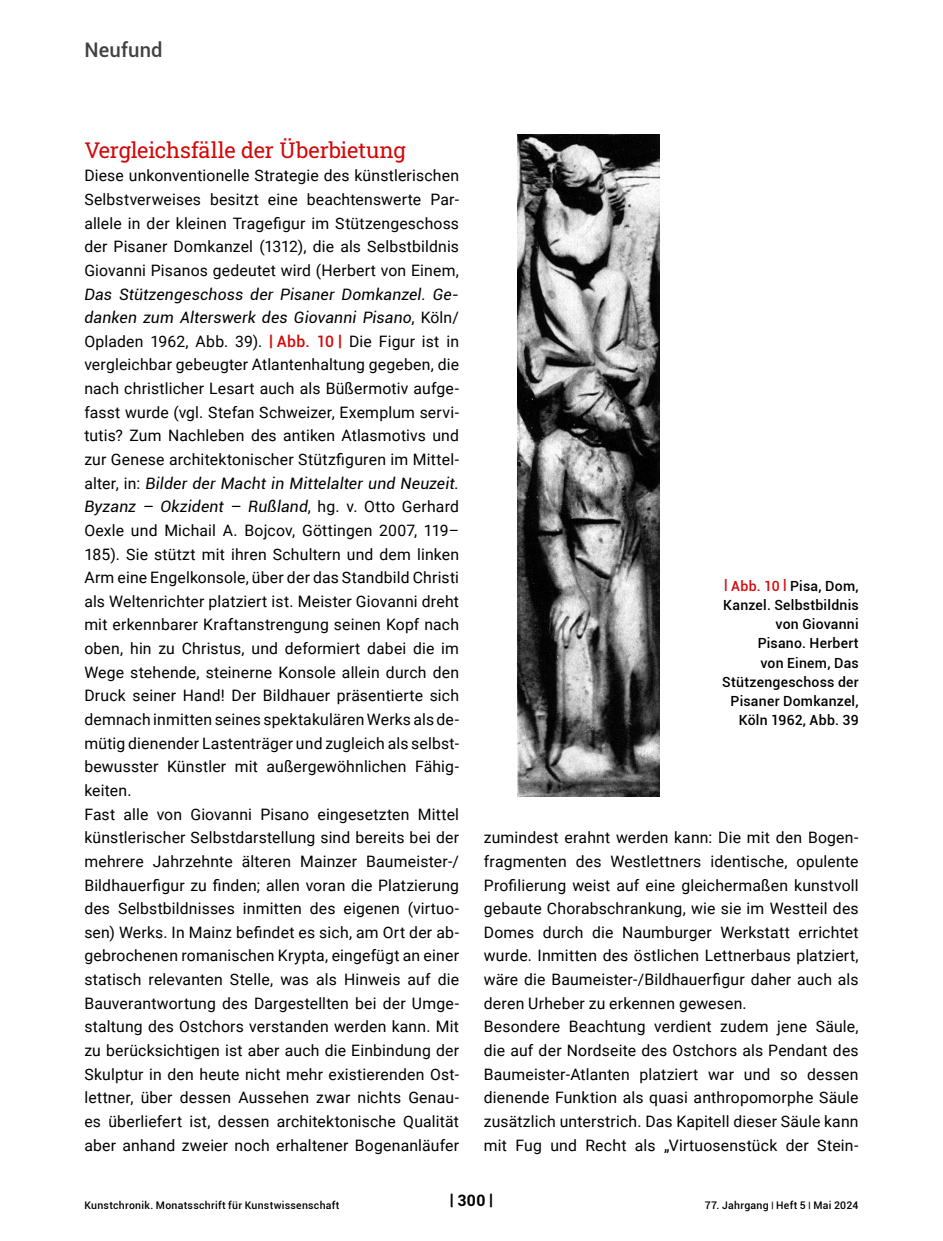
<style>
.page{position:relative;width:943px;height:1241px;background:#fff}
.page>*{position:absolute;margin:0;border:0;box-sizing:border-box;transform-origin:0 0}
.ZÜ_KC{font:21.88px "Roboto Slab";letter-spacing:-.005em;color:#d30909}
.t1{font:500 20.12px "Roboto";letter-spacing:.01em;color:#424141}
.Fließtext{font:15.75px/23.6px "Roboto";letter-spacing:.015em;color:#000;text-align:justify}
.t2{font:700 15.75px "Roboto";color:#000}
.t3{font:500 14px/19.2px "Roboto";letter-spacing:.015em;color:#000;text-align:right}
.t4{font:500 10.5px "Roboto";letter-spacing:.025em;color:#000}
.s1{font-style:italic}
.s2{font-weight:700;color:#d31216}
.s3{font-weight:500;color:#d30909}
.s4{color:#d30909}
.s5{font-size:8.75px}
</style>
<div class="page">
<img style="left:517px;top:134px;width:142px;height:662px">
<p class="t1" style="left:84px;top:36px;width:80px">Neufund</p>
<p class="ZÜ_KC" style="left:84px;top:135px;width:323px">Vergleichsfälle der Überbietung</p>
<p class="Fließtext" style="left:84px;top:163px;width:376px">Diese unkonventionelle Strategie des künstlerischen Selbstverweises besitzt eine beachtenswerte Par&shy;allele in der kleinen Tragefigur im Stützengeschoss der Pisaner Domkanzel (1312), die als Selbstbildnis Giovanni Pisanos gedeutet wird (Herbert von Einem, <span class="s1">Das Stützengeschoss der Pisaner Domkanzel. Ge&shy;danken zum Alterswerk des Giovanni Pisano</span>, Köln/ Opladen 1962, Abb. 39). <span class="s2">|</span> <span class="s3">Abb. 10</span> <span class="s2">|</span> Die Figur ist in vergleichbar gebeugter Atlantenhaltung gegeben, die nach christlicher Lesart auch als Büßermotiv aufge&shy;fasst wurde (vgl. Stefan Schweizer, Exemplum servi&shy;tutis? Zum Nachleben des antiken Atlasmotivs und zur Genese architektonischer Stützfiguren im Mittel&shy;alter, in: <span class="s1">Bilder der Macht in Mittelalter und Neuzeit.<br>Byzanz – Okzident – Rußland</span>, hg. v. Otto Gerhard Oexle und Michail A. Bojcov, Göttingen 2007, 119– 185). Sie stützt mit ihren Schultern und dem linken Arm eine Engelkonsole, über der das Standbild Christi als Weltenrichter platziert ist. Meister Giovanni dreht mit erkennbarer Kraftanstrengung seinen Kopf nach oben, hin zu Christus, und deformiert dabei die im Wege stehende, steinerne Konsole allein durch den Druck seiner Hand! Der Bildhauer präsentierte sich demnach inmitten seines spektakulären Werks als de&shy;mütig dienender Lastenträger und zugleich als selbst&shy;bewusster Künstler mit außergewöhnlichen Fähig&shy;keiten.</p>
<p class="Fließtext" style="left:84px;top:801px;width:376px">Fast alle von Giovanni Pisano eingesetzten Mittel künstlerischer Selbstdarstellung sind bereits bei der mehrere Jahrzehnte älteren Mainzer Baumeister-/ Bildhauerfigur zu finden; allen voran die Platzierung des Selbstbildnisses inmitten des eigenen (virtuo&shy;sen) Werks. In Mainz befindet es sich, am Ort der ab&shy;gebrochenen romanischen Krypta, eingefügt an einer statisch relevanten Stelle, was als Hinweis auf die Bauverantwortung des Dargestellten bei der Umge&shy;staltung des Ostchors verstanden werden kann. Mit zu berücksichtigen ist aber auch die Einbindung der Skulptur in den heute nicht mehr existierenden Ost&shy;lettner, über dessen Aussehen zwar nichts Genau&shy;es überliefert ist, dessen architektonische Qualität aber anhand zweier noch erhaltener Bogenanläufer</p>
<p class="t3" style="left:722px;top:575px;width:138px"><span class="s2">|</span> <span class="s4">Abb. 10</span> <span class="s2">|</span> Pisa, Dom,<br>Kanzel. Selbstbildnis von Giovanni<br>Pisano. Herbert<br>von Einem, Das<br>Stützengeschoss der<br>Pisaner Domkanzel,<br>Köln 1962, Abb. 39</p>
<p class="Fließtext" style="left:484px;top:825px;width:376px">zumindest erahnt werden kann: Die mit den Bogen&shy;fragmenten des Westlettners identische, opulente Profilierung weist auf eine gleichermaßen kunstvoll gebaute Chorabschrankung, wie sie im Westteil des Domes durch die Naumburger Werkstatt errichtet wurde. Inmitten des östlichen Lettnerbaus platziert, wäre die Baumeister-/Bildhauerfigur daher auch als deren Urheber zu erkennen gewesen.</p>
<p class="Fließtext" style="left:484px;top:1014px;width:376px">Besondere Beachtung verdient zudem jene Säule, die auf der Nordseite des Ostchors als Pendant des Baumeister-Atlanten platziert war und so dessen dienende Funktion als quasi anthropomorphe Säule zusätzlich unterstrich. Das Kapitell dieser Säule kann mit Fug und Recht als „Virtuosenstück der Stein-</p>
<p class="t4" style="left:84px;top:1197px;width:257px">Kunstchronik. Monatsschrift für Kunstwissenschaft</p>
<p class="t2" style="left:449px;top:1189px;width:45px">| 300 |</p>
<p class="t4" style="left:704px;top:1197px;width:155px">77. Jahrgang <span class="s5">|</span> Heft 5 <span class="s5">|</span> Mai 2024</p>
</div>
